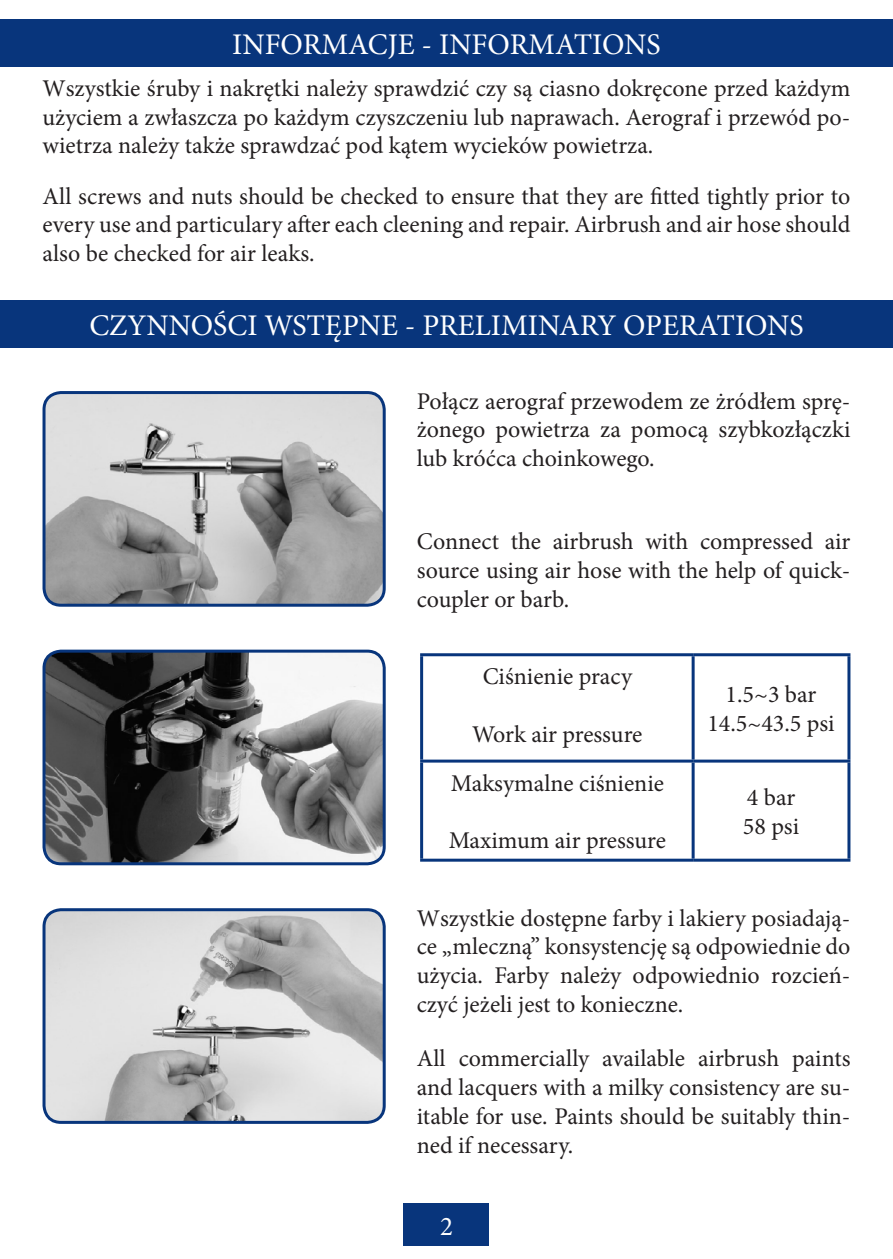
<style>
.page{position:relative;width:893px;height:1259px;background:#fff}
.page>*{position:absolute;margin:0;border:0;box-sizing:border-box;transform-origin:0 0}
.t1{font:30px "Minion Pro";color:#fff}
.t2{font:27px "Minion Pro";color:#fff}
.t3{font:24px/28.8px "Minion Pro";color:#231f20;text-align:justify}
</style>
<div class="page">
<div style="left:0;top:300px;width:893px;height:48px;background:#08357c"></div>
<img style="left:44px;top:394px;width:338px;height:210px">
<div style="left:43px;top:391px;width:343px;height:216px;border:3px solid #08357c;border-radius:17px"></div>
<img style="left:44px;top:653px;width:339px;height:211px">
<div style="left:43px;top:649px;width:343px;height:216px;border:3px solid #08357c;border-radius:17px"></div>
<hr style="left:420px;top:653px;width:273px;height:3px;background:#08357c">
<hr style="left:420px;top:656px;width:3px;height:103px;background:#08357c">
<hr style="left:693px;top:653px;width:157px;height:3px;background:#08357c">
<hr style="left:692px;top:656px;width:3px;height:103px;background:#08357c">
<hr style="left:847px;top:656px;width:3px;height:103px;background:#08357c">
<hr style="left:420px;top:759px;width:273px;height:3px;background:#08357c">
<hr style="left:420px;top:762px;width:3px;height:96px;background:#08357c">
<hr style="left:693px;top:759px;width:157px;height:3px;background:#08357c">
<hr style="left:692px;top:762px;width:3px;height:96px;background:#08357c">
<hr style="left:847px;top:762px;width:3px;height:96px;background:#08357c">
<hr style="left:420px;top:858px;width:273px;height:3px;background:#08357c">
<hr style="left:693px;top:858px;width:157px;height:3px;background:#08357c">
<img style="left:44px;top:911px;width:338px;height:211px">
<div style="left:43px;top:908px;width:343px;height:216px;border:3px solid #08357c;border-radius:17px"></div>
<div style="left:0;top:19px;width:893px;height:47px;background:#08357c"></div>
<div style="left:404px;top:1203px;width:85px;height:43px;background:#08357c"></div>
<p class="t1" style="left:232px;top:24px;width:430px">INFORMACJE - INFORMATIONS</p>
<p class="t3" style="left:43px;top:74px;width:809px">Wszystkie śruby i nakrętki należy sprawdzić czy są ciasno dokręcone przed każdym użyciem a zwłaszcza po każdym czyszczeniu lub naprawach. Aerograf i przewód po&shy;wietrza należy także sprawdzać pod kątem wycieków powietrza.</p>
<p class="t3" style="left:43px;top:182px;width:809px">All screws and nuts should be checked to ensure that they are fitted tightly prior to every use and particulary after each cleening and repair. Airbrush and air hose should also be checked for air leaks.</p>
<p class="t1" style="left:89px;top:305px;width:716px">CZYNNOŚCI WSTĘPNE - PRELIMINARY OPERATIONS</p>
<p class="t3" style="left:417px;top:386px;width:435px">Połącz aerograf przewodem ze żródłem sprę&shy;żonego powietrza za pomocą szybkozłączki lub króćca choinkowego.</p>
<p class="t3" style="left:417px;top:527px;width:435px">Connect the airbrush with compressed air source using air hose with the help of quick&shy;coupler or barb.</p>
<p class="t3" style="left:483px;top:662px;width:151px">Ciśnienie pracy</p>
<p class="t3" style="left:472px;top:720px;width:172px">Work air pressure</p>
<p class="t3" style="left:451px;top:768px;width:215px">Maksymalne ciśnienie</p>
<p class="t3" style="left:449px;top:826px;width:219px">Maximum air pressure</p>
<p class="t3" style="left:726px;top:680px;width:92px">1.5~3 bar</p>
<p class="t3" style="left:707px;top:709px;width:129px">14.5~43.5 psi</p>
<p class="t3" style="left:747px;top:783px;width:50px">4 bar</p>
<p class="t3" style="left:743px;top:812px;width:58px">58 psi</p>
<p class="t3" style="left:417px;top:903px;width:435px">Wszystkie dostępne farby i lakiery posiadają&shy;ce „mleczną” konsystencję są odpowiednie do użycia. Farby należy odpowiednio rozcień&shy;czyć jeżeli jest to konieczne.</p>
<p class="t3" style="left:417px;top:1044px;width:435px">All commercially available airbrush paints and lacquers with a milky consistency are su&shy;itable for use. Paints should be suitably thin&shy;ned if necessary.</p>
<p class="t2" style="left:440px;top:1208px;width:14px">2</p>
</div>
